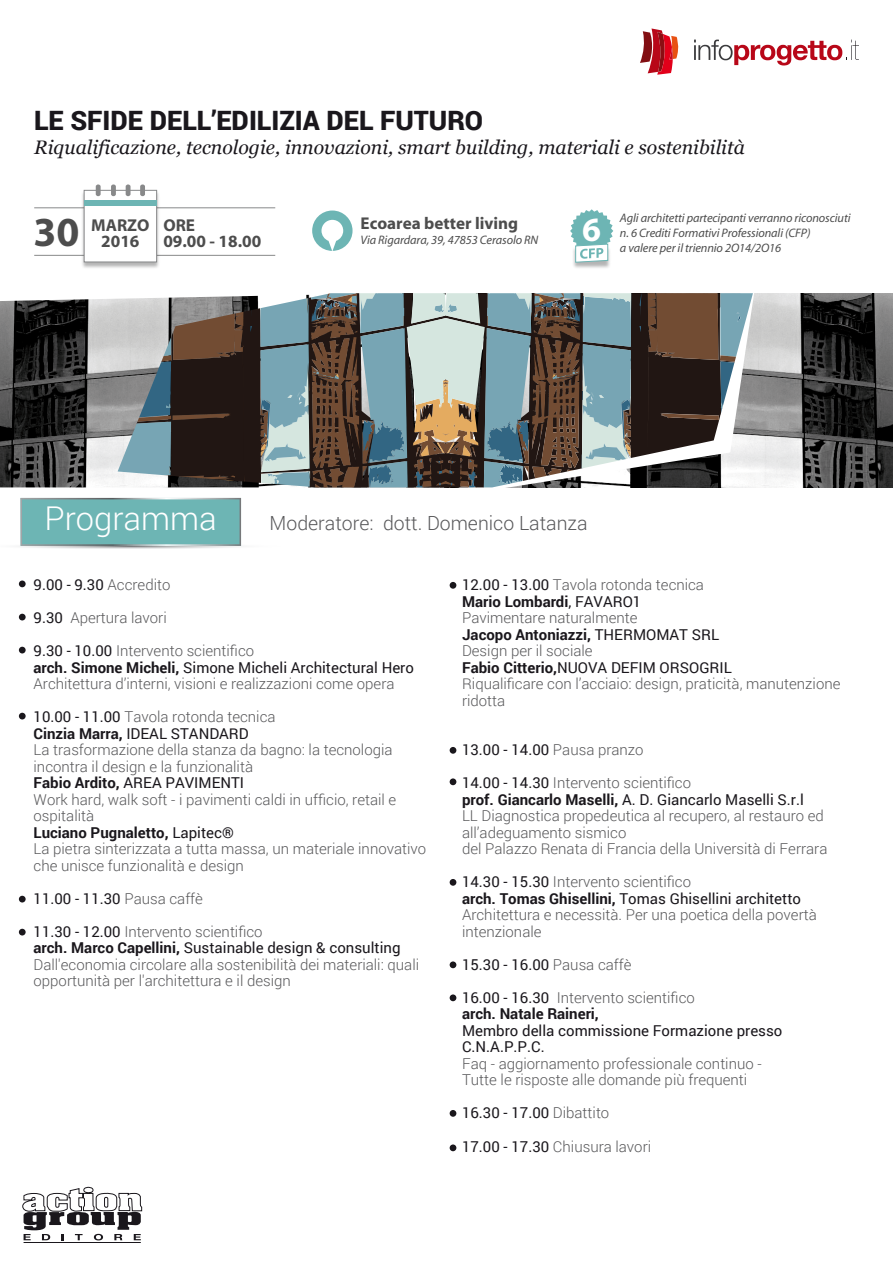
<style>
.page{position:relative;width:893px;height:1263px;background:#fff}
.page>*{position:absolute;margin:0;border:0;box-sizing:border-box;transform-origin:0 0}
.t1{font:700 41.4px "Myriad";color:#4d4d4d}
.t2{font:700 34.05px "Myriad";color:#fff}
.t3{font:300 32.85px "Roboto";color:#fff}
.t4{font:900 26.7px "Roboto";color:#1a171c}
.t5{font:italic 19.5px "Georgia";color:#1a171c}
.t6{font:300 19.5px "Roboto";color:#58585a}
.t7{font:700 17.25px/15.9px "Myriad";color:#4d4d4d;text-align:center}
.t8{font:700 17.1px "Myriad";color:#4d4d4d}
.t9{font:300 15px/16.5px "Roboto";color:#58585a}
.t10{font:15px/16.5px "Roboto";color:#1a171c}
.t11{font:italic 12.3px/15px "Myriad";letter-spacing:-.01em;color:#4d4d4d}
.s1{font-weight:300;color:#58585a}
.s2{font-weight:400;color:#1a171c}
.s3{font-weight:700;color:#1a171c}
</style>
<div class="page">
<svg style="left:22px;top:1187px;width:120px;height:53px"></svg>
<hr style="left:24px;top:1242px;width:117px;height:1px;background:#1a171c">
<img style="left:0;top:293px;width:893px;height:194px">
<svg style="left:244px;top:293px;width:16px;height:194px;background:#241a17"></svg>
<svg style="left:118px;top:293px;width:126px;height:194px;background:#6c6a68"></svg>
<svg style="left:250px;top:293px;width:2px;height:39px"></svg>
<svg style="left:632px;top:293px;width:15px;height:194px;background:#2a201e"></svg>
<svg style="left:647px;top:293px;width:106px;height:194px"></svg>
<svg style="left:260px;top:293px;width:372px;height:195px;background:#7a8583"></svg>
<svg style="left:639px;top:293px;width:2px;height:39px"></svg>
<svg style="left:20px;top:498px;width:222px;height:51px;background:#77b5b5"></svg>
<div style="left:19px;top:580px;width:7px;height:7px;background:#1a171c;border-radius:50%"></div>
<div style="left:19px;top:614px;width:7px;height:6px;background:#1a171c;border-radius:50%"></div>
<div style="left:19px;top:647px;width:7px;height:6px;background:#1a171c;border-radius:50%"></div>
<div style="left:19px;top:713px;width:7px;height:6px;background:#1a171c;border-radius:50%"></div>
<div style="left:19px;top:896px;width:7px;height:6px;background:#1a171c;border-radius:50%"></div>
<div style="left:19px;top:929px;width:7px;height:6px;background:#1a171c;border-radius:50%"></div>
<div style="left:450px;top:994px;width:6px;height:7px;background:#1a171c;border-radius:50%"></div>
<div style="left:450px;top:1144px;width:6px;height:7px;background:#1a171c;border-radius:50%"></div>
<div style="left:450px;top:1110px;width:6px;height:7px;background:#1a171c;border-radius:50%"></div>
<div style="left:450px;top:961px;width:6px;height:7px;background:#1a171c;border-radius:50%"></div>
<div style="left:450px;top:879px;width:6px;height:7px;background:#1a171c;border-radius:50%"></div>
<div style="left:450px;top:778px;width:6px;height:7px;background:#1a171c;border-radius:50%"></div>
<div style="left:450px;top:747px;width:6px;height:7px;background:#1a171c;border-radius:50%"></div>
<div style="left:450px;top:582px;width:6px;height:7px;background:#1a171c;border-radius:50%"></div>
<svg style="left:640px;top:28px;width:39px;height:47px"></svg>
<svg style="left:694px;top:40px;width:165px;height:25px"></svg>
<svg style="left:312px;top:210px;width:41px;height:41px"></svg>
<hr style="left:34px;top:207px;width:241px;height:1px;background:#88898a">
<hr style="left:34px;top:255px;width:241px;height:1px;background:#88898a">
<img style="left:79px;top:188px;width:83px;height:80px">
<div style="left:84px;top:190px;width:73px;height:72px;background:#fff;border:1px solid #88898a"></div>
<hr style="left:84px;top:200px;width:73px;height:2px;background:#6db5b4">
<hr style="left:84px;top:203px;width:73px;height:2px;background:#6db5b4">
<div style="left:96px;top:184px;width:5px;height:12px;background:#88898a;border-radius:2px"></div>
<div style="left:111px;top:184px;width:5px;height:12px;background:#88898a;border-radius:2px"></div>
<div style="left:126px;top:184px;width:5px;height:12px;background:#88898a;border-radius:2px"></div>
<div style="left:140px;top:184px;width:5px;height:12px;background:#88898a;border-radius:2px"></div>
<img style="left:573px;top:263px;width:37px;height:5px">
<svg style="left:570px;top:209px;width:43px;height:54px"></svg>
<h3 class="t4" style="left:34px;top:102px;width:451px">LE SFIDE DELL’EDILIZIA DEL FUTURO</h3>
<h3 class="t5" style="left:34px;top:135px;width:712px">Riqualificazione, tecnologie, innovazioni, smart building, materiali e sostenibilità</h3>
<h1 class="t1" style="left:33px;top:211px;width:48px">30</h1>
<p class="t7" style="left:91px;top:218px;width:60px">MARZO<br>2016</p>
<p class="t7" style="left:163px;top:218px;width:99px;text-align:left">ORE<br>09.00 - 18.00</p>
<h2 class="t2" style="left:582px;top:212px;width:20px">6</h2>
<p class="t11" style="left:620px;top:211px;width:232px">Agli architetti partecipanti verranno riconosciuti n. 6 Crediti Formativi Professionali (CFP)<br>a valere per il triennio 2O14/2O16</p>
<p class="t8" style="left:361px;top:215px;width:159px">Ecoarea better living</p>
<p class="t11" style="left:361px;top:233px;width:179px">Via Rigardara, 39, 47853 Cerasolo RN</p>
<h3 class="t3" style="left:44px;top:496px;width:174px">Programma</h3>
<h3 class="t6" style="left:270px;top:510px;width:320px">Moderatore: dott. Domenico Latanza</h3>
<p class="t10" style="left:34px;top:576px;width:138px">9.00 - 9.30 <span class="s1">Accredito</span></p>
<p class="t9" style="left:34px;top:609px;width:135px"><span class="s2">9.30</span> Apertura lavori</p>
<p class="t9" style="left:34px;top:642px;width:382px"><span class="s2">9.30 - 10.00</span> Intervento scientifico<br><span class="s3">arch. Simone Micheli,</span> <span class="s2">Simone Micheli Architectural Hero<br></span>Architettura d’interni, visioni e realizzazioni come opera</p>
<p class="t9" style="left:34px;top:708px;width:394px"><span class="s2">10.00 - 11.00</span> Tavola rotonda tecnica<br><span class="s3">Cinzia Marra,</span> <span class="s2">IDEAL STANDARD<br></span>La trasformazione della stanza da bagno: la tecnologia incontra il design e la funzionalità<br><span class="s3">Fabio Ardito,</span> <span class="s2">AREA PAVIMENTI<br></span>Work hard, walk soft - i pavimenti caldi in ufficio, retail e ospitalità<br><span class="s3">Luciano Pugnaletto,</span> <span class="s2">Lapitec®<br></span>La pietra sinterizzata a tutta massa, un materiale innovativo che unisce funzionalità e design</p>
<p class="t10" style="left:34px;top:890px;width:171px">11.00 - 11.30 <span class="s1">Pausa caffè</span></p>
<p class="t9" style="left:34px;top:923px;width:387px"><span class="s2">11.30 - 12.00</span> Intervento scientifico<br><span class="s3">arch. Marco Capellini,</span> <span class="s2">Sustainable design &amp; consulting </span>Dall'economia circolare alla sostenibilità dei materiali: quali opportunità per l'architettura e il design</p>
<p class="t9" style="left:462px;top:576px;width:380px"><span class="s2">12.00 - 13.00</span> Tavola rotonda tecnica<br><span class="s3">Mario Lombardi</span><span class="s2">, FAVARO1<br></span>Pavimentare naturalmente<br><span class="s3">Jacopo Antoniazzi,</span> <span class="s2">THERMOMAT SRL<br></span>Design per il sociale<br><span class="s3">Fabio Citterio,</span><span class="s2">NUOVA DEFIM ORSOGRIL<br></span>Riqualificare con l’acciaio: design, praticità, manutenzione ridotta</p>
<p class="t10" style="left:462px;top:741px;width:183px">13.00 - 14.00 <span class="s1">Pausa pranzo</span></p>
<p class="t9" style="left:462px;top:774px;width:367px"><span class="s2">14.00 - 14.30</span> Intervento scientifico<br><span class="s3">prof. Giancarlo Maselli,</span> <span class="s2">A. D. Giancarlo Maselli S.r.l<br></span>LL Diagnostica propedeutica al recupero, al restauro ed all’adeguamento sismico<br>del Palazzo Renata di Francia della Università di Ferrara</p>
<p class="t9" style="left:462px;top:873px;width:356px"><span class="s2">14.30 - 15.30</span> Intervento scientifico<br><span class="s3">arch. Tomas Ghisellini,</span> <span class="s2">Tomas Ghisellini architetto </span>Architettura e necessità. Per una poetica della povertà intenzionale</p>
<p class="t10" style="left:462px;top:956px;width:171px">15.30 - 16.00 <span class="s1">Pausa caffè</span></p>
<p class="t9" style="left:462px;top:989px;width:234px"><span class="s2">16.00 - 16.30</span> Intervento scientifico <span class="s3">arch. Natale Raineri,</span></p>
<p class="t10" style="left:462px;top:1022px;width:322px">Membro della commissione Formazione presso<br>C.N.A.P.P.C.</p>
<p class="t9" style="left:462px;top:1055px;width:301px">Faq - aggiornamento professionale continuo -<br>Tutte le risposte alle domande più frequenti</p>
<p class="t10" style="left:462px;top:1104px;width:149px">16.30 - 17.00 <span class="s1">Dibattito</span></p>
<p class="t9" style="left:462px;top:1137px;width:191px"><span class="s2">17.00 - 17.30</span> Chiusura lavori</p>
</div>
